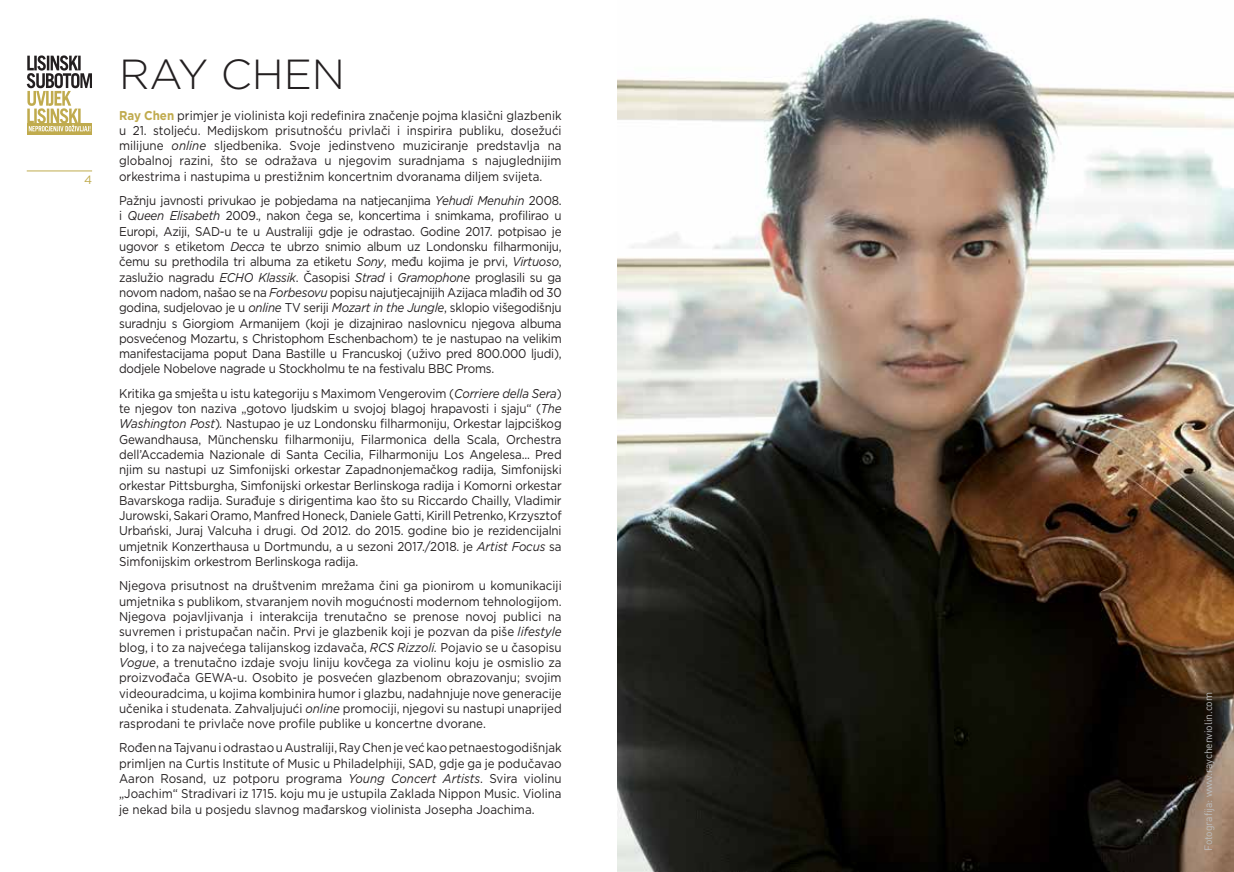
<style>
.page{position:relative;width:1234px;height:872px;background:#fff}
.page>*{position:absolute;margin:0;border:0;box-sizing:border-box;transform-origin:0 0}
.t1{font:300 42px "Gotham";color:#231f20}
.t2{font:12.75px/15.3px "Gotham";letter-spacing:-.01em;color:#231f20;text-align:justify;scale:.91 1}
.t3{font:12px "Gotham";color:#c0ab4e}
.t4{font:10.5px "DIN";letter-spacing:-.01em;color:#bcbec0}
.s1{font-weight:700;color:#c0ab4e}
.s2{font-style:italic}
</style>
<div class="page">
<svg style="left:27px;top:131px;width:65px;height:4px"></svg>
<svg style="left:27px;top:55px;width:65px;height:76px"></svg>
<hr style="left:27px;top:171px;width:65px;height:1px;background:#c0ab4e">
<img style="left:617px;top:16px;width:616px;height:856px">
<p class="t3" style="left:84px;top:172px;width:10px">4</p>
<h1 class="t1" style="left:119px;top:47px;width:227px">RAY CHEN</h1>
<p class="t2" style="left:119px;top:107px;width:487px"><span class="s1">Ray Chen</span> primjer je violinista koji redefinira značenje pojma klasični glazbenik u 21. stoljeću. Medijskom prisutnošću privlači i inspirira publiku, dosežući milijune <span class="s2">online</span> sljedbenika. Svoje jedinstveno muziciranje predstavlja na globalnoj razini, što se odražava u njegovim suradnjama s najuglednijim orkestrima i nastupima u prestižnim koncertnim dvoranama diljem svijeta.</p>
<p class="t2" style="left:119px;top:193px;width:488px">Pažnju javnosti privukao je pobjedama na natjecanjima <span class="s2">Yehudi Menuhin</span> 2008. i <span class="s2">Queen Elisabeth</span> 2009., nakon čega se, koncertima i snimkama, profilirao u Europi, Aziji, SAD-u te u Australiji gdje je odrastao. Godine 2017. potpisao je ugovor s etiketom <span class="s2">Decca</span> te ubrzo snimio album uz Londonsku filharmoniju, čemu su prethodila tri albuma za etiketu <span class="s2">Sony</span>, među kojima je prvi, <span class="s2">Virtuoso</span>, zaslužio nagradu <span class="s2">ECHO Klassik</span>. Časopisi <span class="s2">Strad</span> i <span class="s2">Gramophone</span> proglasili su ga novom nadom, našao se na <span class="s2">Forbesovu</span> popisu najutjecajnijih Azijaca mlađih od 30 godina, sudjelovao je u <span class="s2">online</span> TV seriji <span class="s2">Mozart in the Jungle</span>, sklopio višegodišnju suradnju s Giorgiom Armanijem (koji je dizajnirao naslovnicu njegova albuma posvećenog Mozartu, s Christophom Eschenbachom) te je nastupao na velikim manifestacijama poput Dana Bastille u Francuskoj (uživo pred 800.000 ljudi), dodjele Nobelove nagrade u Stockholmu te na festivalu BBC Proms.</p>
<p class="t2" style="left:119px;top:385px;width:487px">Kritika ga smješta u istu kategoriju s Maximom Vengerovim (<span class="s2">Corriere della Sera</span>) te njegov ton naziva „gotovo ljudskim u svojoj blagoj hrapavosti i sjaju“ (<span class="s2">The Washington Post</span>)<span class="s2">.</span> Nastupao je uz Londonsku filharmoniju, Orkestar lajpciškog Gewandhausa, Münchensku filharmoniju, Filarmonica della Scala, Orchestra dell’Accademia Nazionale di Santa Cecilia, Filharmoniju Los Angelesa... Pred njim su nastupi uz Simfonijski orkestar Zapadnonjemačkog radija, Simfonijski orkestar Pittsburgha, Simfonijski orkestar Berlinskoga radija i Komorni orkestar Bavarskoga radija. Surađuje s dirigentima kao što su Riccardo Chailly, Vladimir Jurowski, Sakari Oramo, Manfred Honeck, Daniele Gatti, Kirill Petrenko, Krzysztof Urbański, Juraj Valcuha i drugi. Od 2012. do 2015. godine bio je rezidencijalni umjetnik Konzerthausa u Dortmundu, a u sezoni 2017./2018. je <span class="s2">Artist Focus</span> sa Simfonijskim orkestrom Berlinskoga radija.</p>
<p class="t2" style="left:119px;top:578px;width:488px">Njegova prisutnost na društvenim mrežama čini ga pionirom u komunikaciji umjetnika s publikom, stvaranjem novih mogućnosti modernom tehnologijom.<br>Njegova pojavljivanja i interakcija trenutačno se prenose novoj publici na suvremen i pristupačan način. Prvi je glazbenik koji je pozvan da piše <span class="s2">lifestyle </span>blog, i to za najvećega talijanskog izdavača, <span class="s2">RCS Rizzoli.</span> Pojavio se u časopisu <span class="s2">Vogue</span>, a trenutačno izdaje svoju liniju kovčega za violinu koju je osmislio za proizvođača GEWA-u. Osobito je posvećen glazbenom obrazovanju; svojim videouradcima, u kojima kombinira humor i glazbu, nadahnjuje nove generacije učenika i studenata. Zahvaljujući <span class="s2">online</span> promociji, njegovi su nastupi unaprijed rasprodani te privlače nove profile publike u koncertne dvorane.</p>
<p class="t2" style="left:119px;top:740px;width:487px">Rođen na Tajvanu i odrastao u Australiji, Ray Chen je već kao petnaestogodišnjak primljen na Curtis Institute of Music u Philadelphiji, SAD, gdje ga je podučavao Aaron Rosand, uz potporu programa <span class="s2">Young Concert Artists</span>. Svira violinu „Joachim“ Stradivari iz 1715. koju mu je ustupila Zaklada Nippon Music. Violina je nekad bila u posjedu slavnog mađarskog violinista Josepha Joachima.</p>
<p class="t4" style="left:1201px;top:850px;width:160px;rotate:-90deg">Fotografija: www.raychenviolin.com</p>
</div>
